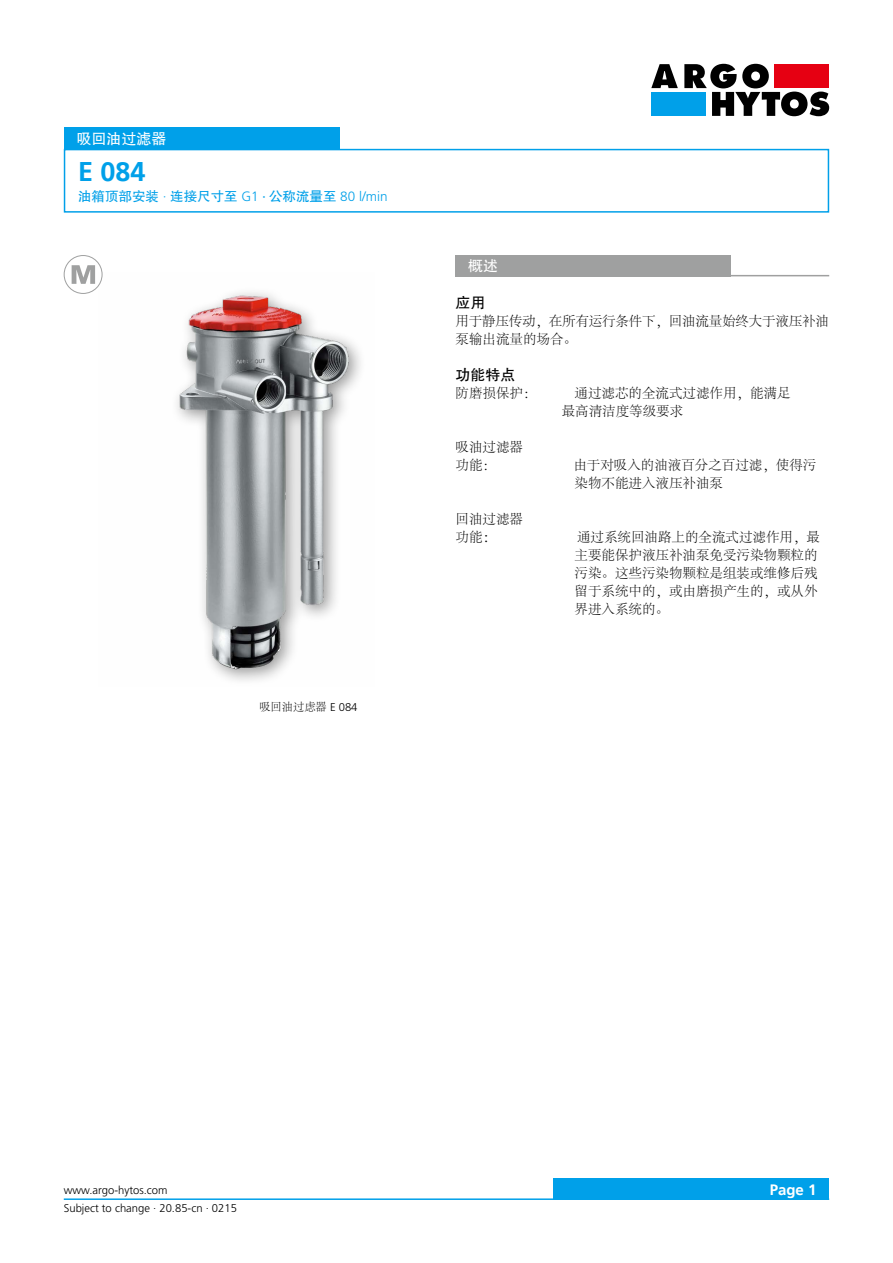
<style>
.page{position:relative;width:893px;height:1263px;background:#fff}
.page>*{position:absolute;margin:0;border:0;box-sizing:border-box;transform-origin:0 0}
.t1{font:700 27px "Frutiger LT";color:#00a0e9}
.t2{font:15px "FZHTJW GB1 0";color:#fff}
.t3{font:15px "FZHTJW GB1 0";color:#000}
.t4{font:700 15px "Frutiger LT";color:#fff}
.t5{font:300 13.5px/18px "Adobe Song Std";color:#000}
.t6{font:13.5px "FZHTJW GB1 0";color:#00a0e9}
.t7{font:300 11.25px "Frutiger LT";color:#000}
.t8{font:300 11.25px "Adobe Song Std";color:#000}
.s1{font-family:"Frutiger LT";font-weight:300}
.s2{font-family:"Frutiger LT";font-stretch:condensed}
.s3{font-family:"Frutiger LT"}
.s4{font-size:15px}
</style>
<div class="page">
<svg style="left:651px;top:64px;width:27px;height:24px"></svg>
<div style="left:651px;top:92px;width:55px;height:24px;background:#00a0e9"></div>
<svg style="left:684px;top:64px;width:145px;height:52px"></svg>
<div style="left:553px;top:1179px;width:276px;height:21px;background:#00a0e9"></div>
<hr style="left:64px;top:1198px;width:765px;height:2px;background:#00a0e9">
<div style="left:64px;top:149px;width:765px;height:64px;border:2px solid #00a0e9"></div>
<div style="left:64px;top:128px;width:276px;height:21px;background:#00a0e9"></div>
<img style="left:99px;top:272px;width:262px;height:409px">
<div style="left:455px;top:255px;width:276px;height:21px;background:#9fa0a0"></div>
<hr style="left:455px;top:275px;width:374px;height:1px;background:#9fa0a0">
<div style="left:64px;top:255px;width:38px;height:39px;border:1px solid #9fa0a0;border-radius:50%"></div>
<svg style="left:72px;top:265px;width:23px;height:19px"></svg>
<p class="t2" style="left:77px;top:130px;width:92px">吸回油过滤器</p>
<h1 class="t1" style="left:78px;top:155px;width:69px">E 084</h1>
<p class="t6" style="left:78px;top:189px;width:311px">油箱顶部安装 <span class="s1">·</span> 连接尺寸至 <span class="s1">G1</span> <span class="s2">·</span> 公称流量至 <span class="s1">80 l/min</span></p>
<p class="t8" style="left:259px;top:700px;width:100px">吸回油过虑器 <span class="s3">E 084</span></p>
<p class="t2" style="left:468px;top:258px;width:31px">概述</p>
<p class="t3" style="left:455px;top:295px;width:31px">应用</p>
<p class="t5" style="left:455px;top:313px;width:375px">用于静压传动，在所有运行条件下，回油流量始终大于液压补油泵输出流量的场合。</p>
<p class="t3" style="left:455px;top:367px;width:61px">功能特点</p>
<p class="t5" style="left:455px;top:385px;width:82px">防磨损保护：</p>
<p class="t5" style="left:562px;top:385px;width:230px;text-indent:13px">通过滤芯的全流式过滤作用，能满足最高清洁度等级要求</p>
<p class="t5" style="left:455px;top:439px;width:69px">吸油过滤器功能：</p>
<p class="t5" style="left:573px;top:457px;width:244px">由于对吸入的油液百分之百过滤，使得污染物不能进入液压补油泵</p>
<p class="t5" style="left:455px;top:511px;width:69px">回油过滤器功能<span class="s4">：</span></p>
<p class="t5" style="left:574px;top:529px;width:247px">通过系统回油路上的全流式过滤作用，最主要能保护液压补油泵免受污染物颗粒的污染。这些污染物颗粒是组装或维修后残留于系统中的，或由磨损产生的，或从外界进入系统的。</p>
<p class="t7" style="left:64px;top:1184px;width:105px">www.argo-hytos.com</p>
<p class="t4" style="left:770px;top:1181px;width:48px">Page 1</p>
<p class="t7" style="left:64px;top:1202px;width:175px">Subject to change · 20.85-cn · 0215</p>
</div>
